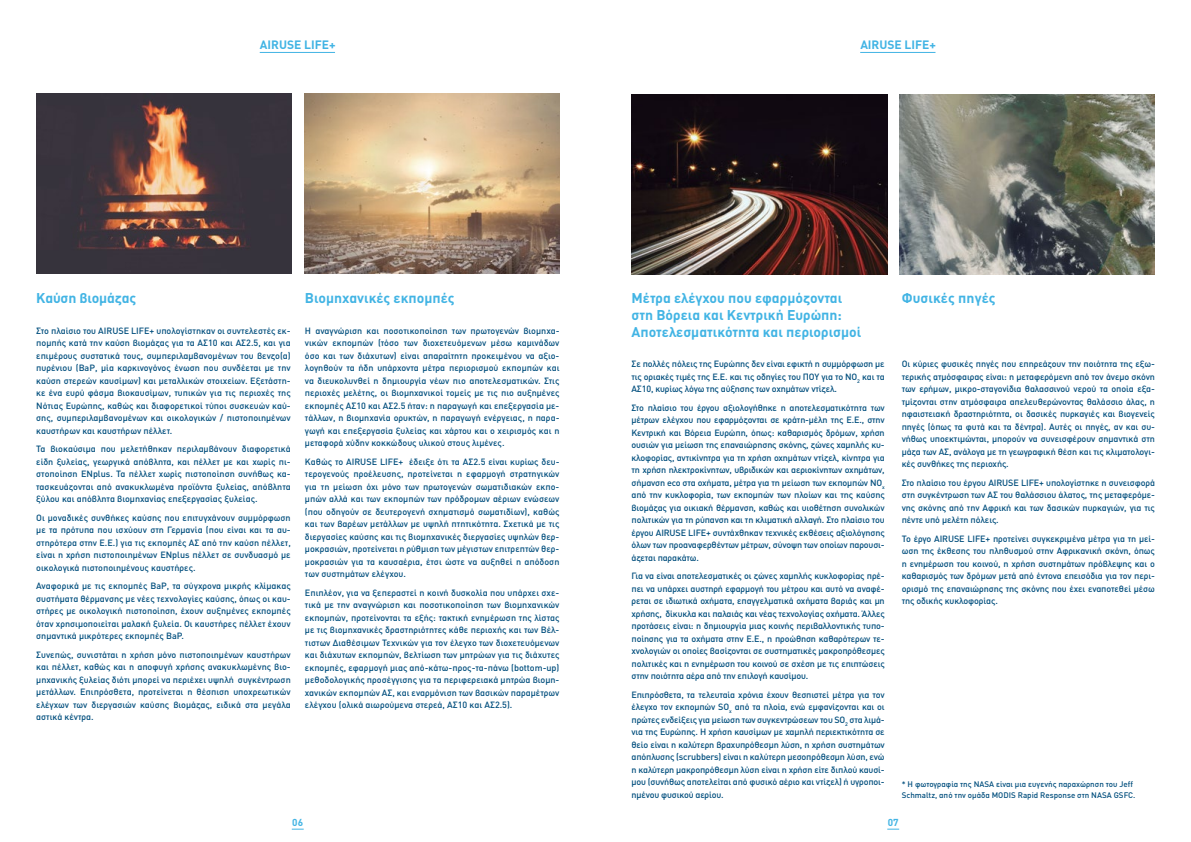
<style>
.page{position:relative;width:1191px;height:842px;background:#fff}
.page>*{position:absolute;margin:0;border:0;box-sizing:border-box;transform-origin:0 0}
.t1{font:700 14px/16.8px "DIN Pro";color:#42b4e4}
.t2{font:700 12px "DIN Pro";color:#42b4e4}
.t3{font:700 10px "DIN Pro";color:#42b4e4}
.t4{font:500 9px/12.5px "DIN Pro";letter-spacing:-.01em;color:#004e7d;text-align:justify}
.t5{font:500 8px/11px "DIN Pro";color:#004e7d}
</style>
<div class="page">
<svg style="left:292px;top:829px;width:12px;height:1px"></svg>
<svg style="left:887px;top:829px;width:12px;height:1px"></svg>
<img style="left:36px;top:94px;width:256px;height:180px">
<img style="left:305px;top:94px;width:254px;height:180px">
<img style="left:631px;top:94px;width:256px;height:180px">
<img style="left:899px;top:94px;width:256px;height:180px">
<hr style="left:260px;top:52px;width:75px;height:1px;background:#42b4e4">
<hr style="left:860px;top:52px;width:75px;height:1px;background:#42b4e4">
<h2 class="t2" style="left:260px;top:37px;width:77px">AIRUSE LIFE+</h2>
<h2 class="t2" style="left:860px;top:37px;width:77px">AIRUSE LIFE+</h2>
<h1 class="t1" style="left:36px;top:289px;width:101px">Καύση βιομάζας</h1>
<p class="t4" style="left:36px;top:324px;width:256px">Στο πλαίσιο του AIRUSE LIFE+ υπολογίστηκαν οι συντελεστές εκ&shy;πομπής κατά την καύση βιομάζας για τα ΑΣ10 και ΑΣ2.5, και για επιμέρους συστατικά τους, συμπεριλαμβανομένων του βενζο(α) πυρένιου (BaP, μία καρκινογόνος ένωση που συνδέεται με την καύση στερεών καυσίμων) και μεταλλικών στοιχείων. Εξετάστη&shy;κε ένα ευρύ φάσμα βιοκαυσίμων, τυπικών για τις περιοχές της Νότιας Ευρώπης, καθώς και διαφορετικοί τύποι συσκευών καύ&shy;σης, συμπεριλαμβανομένων και οικολογικών / πιστοποιημένων καυστήρων και καυστήρων πέλλετ.</p>
<p class="t4" style="left:36px;top:442px;width:256px">Τα βιοκαύσιμα που μελετήθηκαν περιλαμβάνουν διαφορετικά είδη ξυλείας, γεωργικά απόβλητα, και πέλλετ με και χωρίς πι&shy;στοποίηση ENplus. Τα πέλλετ χωρίς πιστοποίηση συνήθως κα&shy;τασκευάζονται από ανακυκλωμένα προϊόντα ξυλείας, απόβλητα ξύλου και απόβλητα βιομηχανίας επεξεργασίας ξυλείας.</p>
<p class="t4" style="left:36px;top:511px;width:256px">Οι μοναδικές συνθήκες καύσης που επιτυγχάνουν συμμόρφωση με τα πρότυπα που ισχύουν στη Γερμανία (που είναι και τα αυ&shy;στηρότερα στην Ε.Ε.) για τις εκπομπές ΑΣ από την καύση πέλλετ, είναι η χρήση πιστοποιημένων ENplus πέλλετ σε συνδυασμό με οικολογικά πιστοποιημένους καυστήρες.</p>
<p class="t4" style="left:36px;top:579px;width:256px">Αναφορικά με τις εκπομπές BaP, τα σύγχρονα μικρής κλίμακας συστήματα θέρμανσης με νέες τεχνολογίες καύσης, όπως οι καυ&shy;στήρες με οικολογική πιστοποίηση, έχουν αυξημένες εκπομπές όταν χρησιμοποιείται μαλακή ξυλεία. Οι καυστήρες πέλλετ έχουν σημαντικά μικρότερες εκπομπές BaP.</p>
<p class="t4" style="left:36px;top:648px;width:256px">Συνεπώς, συνιστάται η χρήση μόνο πιστοποιημένων καυστήρων και πέλλετ, καθώς και η αποφυγή χρήσης ανακυκλωμένης βιο&shy;μηχανικής ξυλείας διότι μπορεί να περιέχει υψηλή συγκέντρωση μετάλλων. Επιπρόσθετα, προτείνεται η θέσπιση υποχρεωτικών ελέγχων των διεργασιών καύσης βιομάζας, ειδικά στα μεγάλα αστικά κέντρα.</p>
<h1 class="t1" style="left:305px;top:289px;width:151px">Βιομηχανικές εκπομπές</h1>
<p class="t4" style="left:305px;top:324px;width:256px">Η αναγνώριση και ποσοτικοποίηση των πρωτογενών βιομηχα&shy;νικών εκπομπών (τόσο των διοχετευόμενων μέσω καμινάδων όσο και των διάχυτων) είναι απαραίτητη προκειμένου να αξιο&shy;λογηθούν τα ήδη υπάρχοντα μέτρα περιορισμού εκπομπών και να διευκολυνθεί η δημιουργία νέων πιο αποτελεσματικών. Στις περιοχές μελέτης, οι βιομηχανικοί τομείς με τις πιο αυξημένες εκπομπές ΑΣ10 και ΑΣ2.5 ήταν: η παραγωγή και επεξεργασία με&shy;τάλλων, η βιομηχανία ορυκτών, η παραγωγή ενέργειας, η παρα&shy;γωγή και επεξεργασία ξυλείας και χάρτου και ο χειρισμός και η μεταφορά χύδην κοκκώδους υλικού στους λιμένες.</p>
<p class="t4" style="left:305px;top:455px;width:256px">Καθώς το AIRUSE LIFE+ έδειξε ότι τα ΑΣ2.5 είναι κυρίως δευ&shy;τερογενούς προέλευσης, προτείνεται η εφαρμογή στρατηγικών για τη μείωση όχι μόνο των πρωτογενών σωματιδιακών εκπο&shy;μπών αλλά και των εκπομπών των πρόδρομων αέριων ενώσεων (που οδηγούν σε δευτερογενή σχηματισμό σωματιδίων), καθώς και των βαρέων μετάλλων με υψηλή πτητικότητα. Σχετικά με τις διεργασίες καύσης και τις βιομηχανικές διεργασίες υψηλών θερ&shy;μοκρασιών, προτείνεται η ρύθμιση των μέγιστων επιτρεπτών θερ&shy;μοκρασιών για τα καυσαέρια, έτσι ώστε να αυξηθεί η απόδοση των συστημάτων ελέγχου.</p>
<p class="t4" style="left:305px;top:586px;width:256px">Επιπλέον, για να ξεπεραστεί η κοινή δυσκολία που υπάρχει σχε&shy;τικά με την αναγνώριση και ποσοτικοποίηση των βιομηχανικών εκπομπών, προτείνονται τα εξής: τακτική ενημέρωση της λίστας με τις βιομηχανικές δραστηριότητες κάθε περιοχής και των Βέλ&shy;τιστων Διαθέσιμων Τεχνικών για τον έλεγχο των διοχετευόμενων και διάχυτων εκπομπών, βελτίωση των μητρώων για τις διάχυτες εκπομπές, εφαρμογή μιας από-κάτω-προς-τα-πάνω (bottom-up) μεθοδολογικής προσέγγισης για τα περιφερειακά μητρώα βιομη&shy;χανικών εκπομπών ΑΣ, και εναρμόνιση των βασικών παραμέτρων ελέγχου (ολικά αιωρούμενα στερεά, ΑΣ10 και ΑΣ2.5).</p>
<h1 class="t1" style="left:631px;top:289px;width:231px">Μέτρα ελέγχου που εφαρμόζονται στη Βόρεια και Κεντρική Ευρώπη:<br>Αποτελεσματικότητα και περιορισμοί</h1>
<p class="t4" style="left:631px;top:357px;width:255px">Σε πολλές πόλεις της Ευρώπης δεν είναι εφικτή η συμμόρφωση με τις οριακές τιμές της Ε.Ε. και τις οδηγίες του ΠΟΥ για το NO<sub>2</sub> και τα ΑΣ10, κυρίως λόγω της αύξησης των οχημάτων ντίζελ.</p>
<p class="t4" style="left:631px;top:401px;width:255px">Στο πλαίσιο του έργου αξιολογήθηκε η αποτελεσματικότητα των μέτρων ελέγχου που εφαρμόζονται σε κράτη-μέλη της Ε.Ε., στην Κεντρική και Βόρεια Ευρώπη, όπως: καθαρισμός δρόμων, χρήση ουσιών για μείωση της επαναιώρησης σκόνης, ζώνες χαμηλής κυ&shy;κλοφορίας, αντικίνητρα για τη χρήση οχημάτων ντίζελ, κίνητρα για τη χρήση ηλεκτροκίνητων, υβριδικών και αεριοκίνητων οχημάτων, σήμανση eco στα οχήματα, μέτρα για τη μείωση των εκπομπών NO<sub>x </sub>από την κυκλοφορία, των εκπομπών των πλοίων και της καύσης βιομάζας για οικιακή θέρμανση, καθώς και υιοθέτηση συνολικών πολιτικών για τη ρύπανση και τη κλιματική αλλαγή. Στο πλαίσιο του έργου AIRUSE LIFE+ συντάχθηκαν τεχνικές εκθέσεις αξιολόγησης όλων των προαναφερθέντων μέτρων, σύνοψη των οποίων παρουσι&shy;άζεται παρακάτω.</p>
<p class="t4" style="left:631px;top:569px;width:255px">Για να είναι αποτελεσματικές οι ζώνες χαμηλής κυκλοφορίας πρέ&shy;πει να υπάρχει αυστηρή εφαρμογή του μέτρου και αυτό να αναφέ&shy;ρεται σε ιδιωτικά οχήματα, επαγγελματικά οχήματα βαριάς και μη χρήσης, δίκυκλα και παλαιάς και νέας τεχνολογίας οχήματα. Άλλες προτάσεις είναι: η δημιουργία μιας κοινής περιβαλλοντικής τυπο&shy;ποίησης για τα οχήματα στην Ε.Ε., η προώθηση καθαρότερων τε&shy;χνολογιών οι οποίες βασίζονται σε συστηματικές μακροπρόθεσμες πολιτικές και η ενημέρωση του κοινού σε σχέση με τις επιπτώσεις στην ποιότητα αέρα από την επιλογή καυσίμου.</p>
<p class="t4" style="left:631px;top:688px;width:255px">Επιπρόσθετα, τα τελευταία χρόνια έχουν θεσπιστεί μέτρα για τον έλεγχο τον εκπομπών SO<sub>x</sub> από τα πλοία, ενώ εμφανίζονται και οι πρώτες ενδείξεις για μείωση των συγκεντρώσεων του SO<sub>2</sub> στα λιμά&shy;νια της Ευρώπης. Η χρήση καυσίμων με χαμηλή περιεκτικότητα σε θείο είναι η καλύτερη βραχυπρόθεσμη λύση, η χρήση συστημάτων απόπλυσης (scrubbers) είναι η καλύτερη μεσοπρόθεσμη λύση, ενώ η καλύτερη μακροπρόθεσμη λύση είναι η χρήση είτε διπλού καυσί&shy;μου (συνήθως αποτελείται από φυσικό αέριο και ντίζελ) ή υγροποι&shy;ημένου φυσικού αερίου.</p>
<h1 class="t1" style="left:901px;top:289px;width:95px">Φυσικές πηγές</h1>
<p class="t4" style="left:901px;top:357px;width:255px">Οι κύριες φυσικές πηγές που επηρεάζουν την ποιότητα της εξω&shy;τερικής ατμόσφαιρας είναι: η μεταφερόμενη από τον άνεμο σκόνη των ερήμων, μικρο-σταγονίδια θαλασσινού νερού τα οποία εξα&shy;τμίζονται στην ατμόσφαιρα απελευθερώνοντας θαλάσσιο άλας, η ηφαιστειακή δραστηριότητα, οι δασικές πυρκαγιές και βιογενείς πηγές (όπως τα φυτά και τα δέντρα). Αυτές οι πηγές, αν και συ&shy;νήθως υποεκτιμώνται, μπορούν να συνεισφέρουν σημαντικά στη μάζα των ΑΣ, ανάλογα με τη γεωγραφική θέση και τις κλιματολογι&shy;κές συνθήκες της περιοχής.</p>
<p class="t4" style="left:901px;top:476px;width:255px">Στο πλαίσιο του έργου AIRUSE LIFE+ υπολογίστηκε η συνεισφορά στη συγκέντρωση των ΑΣ του θαλάσσιου άλατος, της μεταφερόμε&shy;νης σκόνης από την Αφρική και των δασικών πυρκαγιών, για τις πέντε υπό μελέτη πόλεις.</p>
<p class="t4" style="left:901px;top:532px;width:255px">Το έργο AIRUSE LIFE+ προτείνει συγκεκριμένα μέτρα για τη μεί&shy;ωση της έκθεσης του πληθυσμού στην Αφρικανική σκόνη, όπως η ενημέρωση του κοινού, η χρήση συστημάτων πρόβλεψης και ο καθαρισμός των δρόμων μετά από έντονα επεισόδια για τον περι&shy;ορισμό της επαναιώρησης της σκόνης που έχει εναποτεθεί μέσω της οδικής κυκλοφορίας.</p>
<p class="t5" style="left:901px;top:778px;width:235px">* Η φωτογραφία της NASA είναι μια ευγενής παραχώρηση του Jeff<br>Schmaltz, από την ομάδα MODIS Rapid Response στη NASA GSFC.</p>
<p class="t3" style="left:292px;top:815px;width:12px">06</p>
<p class="t3" style="left:887px;top:815px;width:12px">07</p>
</div>
